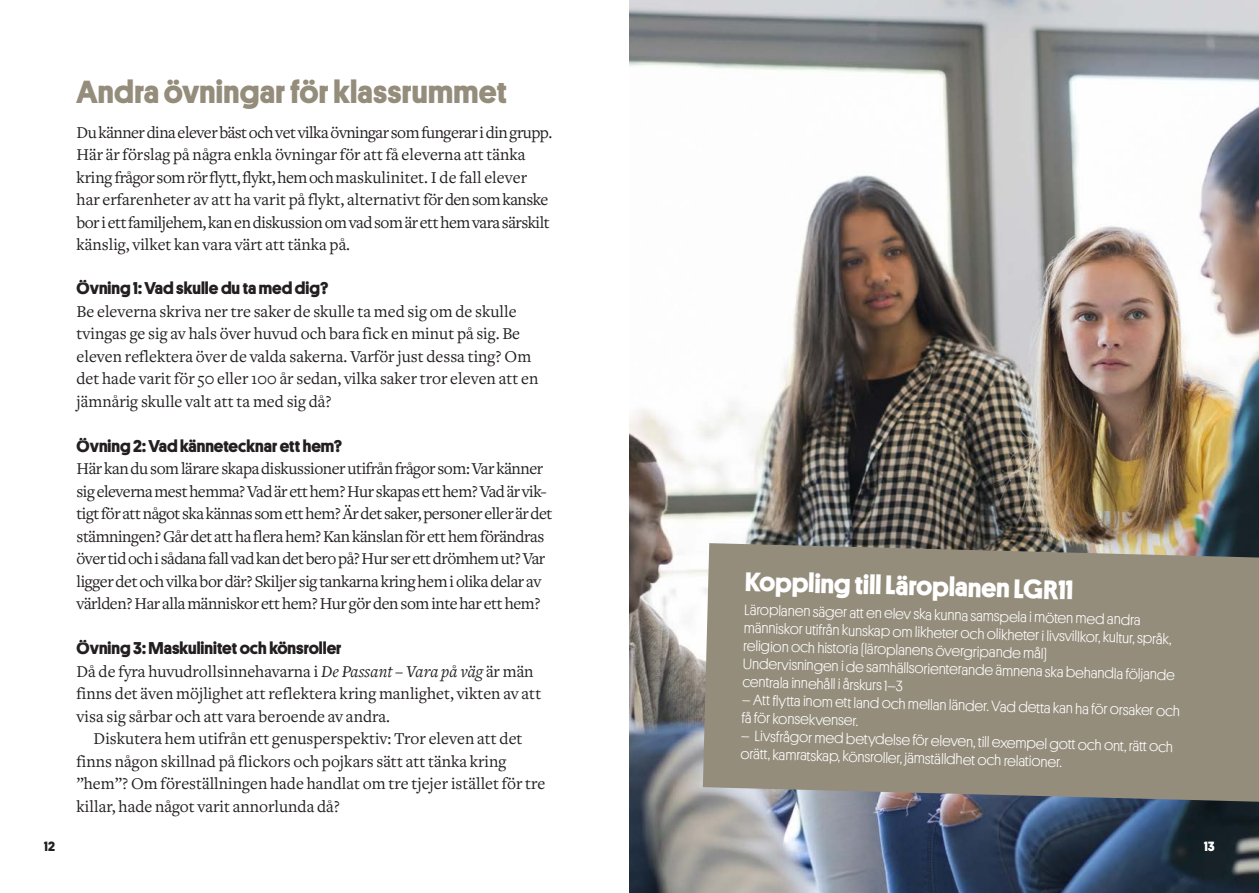
<style>
.page{position:relative;width:1259px;height:893px;background:#fff}
.page>*{position:absolute;margin:0;border:0;box-sizing:border-box;transform-origin:0 0}
.Rubrik{font:700 32.25px "Stage Sans";letter-spacing:.005em;color:#958d7c}
.t1{font:700 27px "Stage Sans";color:#fff}
.t2{font:17.25px/22.5px "Curtain Serif";color:#231f20}
.t3{font:17.25px/22.5px "Curtain Serif";letter-spacing:-.025em;color:#231f20}
.t4{font:700 17.25px "Stage Sans";color:#231f20}
.t5{font:15px/18.1px "Stage Sans";color:#fff}
.t6{font:700 13.5px "Stage Sans";color:#231f20}
.t7{font:700 13.5px "Stage Sans";color:#fff}
.s1{font-style:italic}
</style>
<div class="page">
<img style="left:629px;top:0;width:630px;height:893px">
<div style="left:703px;top:543px;width:556px;height:259px;background:#958d7c"></div>
<p class="Rubrik" style="left:77px;top:68px;width:432px">Andra övningar för klassrummet</p>
<p class="t2" style="left:77px;top:121px;width:477px">Du känner dina elever bäst och vet vilka övningar som fungerar i din grupp.<br>Här är förslag på några enkla övningar för att få eleverna att tänka kring frågor som rör flytt, flykt, hem och maskulinitet. I de fall elever har erfarenheter av att ha varit på flykt, alternativt för den som kanske bor i ett familjehem, kan en diskussion om vad som är ett hem vara särskilt känslig, vilket kan vara värt att tänka på.</p>
<p class="t4" style="left:77px;top:276px;width:253px">Övning 1: Vad skulle du ta med dig?</p>
<p class="t2" style="left:77px;top:300px;width:463px">Be eleverna skriva ner tre saker de skulle ta med sig om de skulle tvingas ge sig av hals över huvud och bara fick en minut på sig. Be eleven reflektera över de valda sakerna. Varför just dessa ting? Om det hade varit för 50 eller 100 år sedan, vilka saker tror eleven att en jämnårig skulle valt att ta med sig då?</p>
<p class="t4" style="left:77px;top:433px;width:267px">Övning 2: Vad kännetecknar ett hem?</p>
<p class="t3" style="left:77px;top:458px;width:477px">Här kan du som lärare skapa diskussioner utifrån frågor som: Var känner sig eleverna mest hemma? Vad är ett hem? Hur skapas ett hem? Vad är vik&shy;tigt för att något ska kännas som ett hem? Är det saker, personer eller är det stämningen? Går det att ha flera hem? Kan känslan för ett hem förändras över tid och i sådana fall vad kan det bero på? Hur ser ett drömhem ut? Var ligger det och vilka bor där? Skiljer sig tankarna kring hem i olika delar av världen? Har alla människor ett hem? Hur gör den som inte har ett hem?</p>
<p class="t4" style="left:77px;top:636px;width:266px">Övning 3: Maskulinitet och könsroller</p>
<p class="t2" style="left:77px;top:660px;width:466px">Då de fyra huvudrollsinnehavarna i <span class="s1">De Passant – Vara på väg</span> är män finns det även möjlighet att reflektera kring manlighet, vikten av att visa sig sårbar och att vara beroende av andra.</p>
<p class="t2" style="left:77px;top:728px;width:470px;text-indent:17px">Diskutera hem utifrån ett genusperspektiv: Tror eleven att det finns någon skillnad på flickors och pojkars sätt att tänka kring ”hem”? Om föreställningen hade handlat om tre tjejer istället för tre killar, hade något varit annorlunda då?</p>
<p class="t1" style="left:746px;top:560px;width:330px;rotate:2deg">Koppling till Läroplanen LGR11</p>
<p class="t5" style="left:745px;top:598px;width:429px;rotate:2deg">Läroplanen säger att en elev ska kunna samspela i möten med andra människor utifrån kunskap om likheter och olikheter i livsvillkor, kultur, språk, religion och historia (läroplanens övergripande mål)</p>
<p class="t5" style="left:743px;top:651px;width:433px;line-height:19px;rotate:2deg">Undervisningen i de samhällsorienterande ämnena ska behandla följande centrala innehåll i årskurs 1–3</p>
<p class="t5" style="left:742px;top:687px;width:440px;line-height:19.4px;rotate:2deg">– Att flytta inom ett land och mellan länder. Vad detta kan ha för orsaker och få för konsekvenser.</p>
<p class="t5" style="left:741px;top:723px;width:434px;line-height:18.6px;rotate:2deg">– Livsfrågor med betydelse för eleven, till exempel gott och ont, rätt och orätt, kamratskap, könsroller, jämställdhet och relationer.</p>
<p class="t6" style="left:44px;top:836px;width:12px">12</p>
<p class="t7" style="left:1204px;top:836px;width:12px">13</p>
</div>
